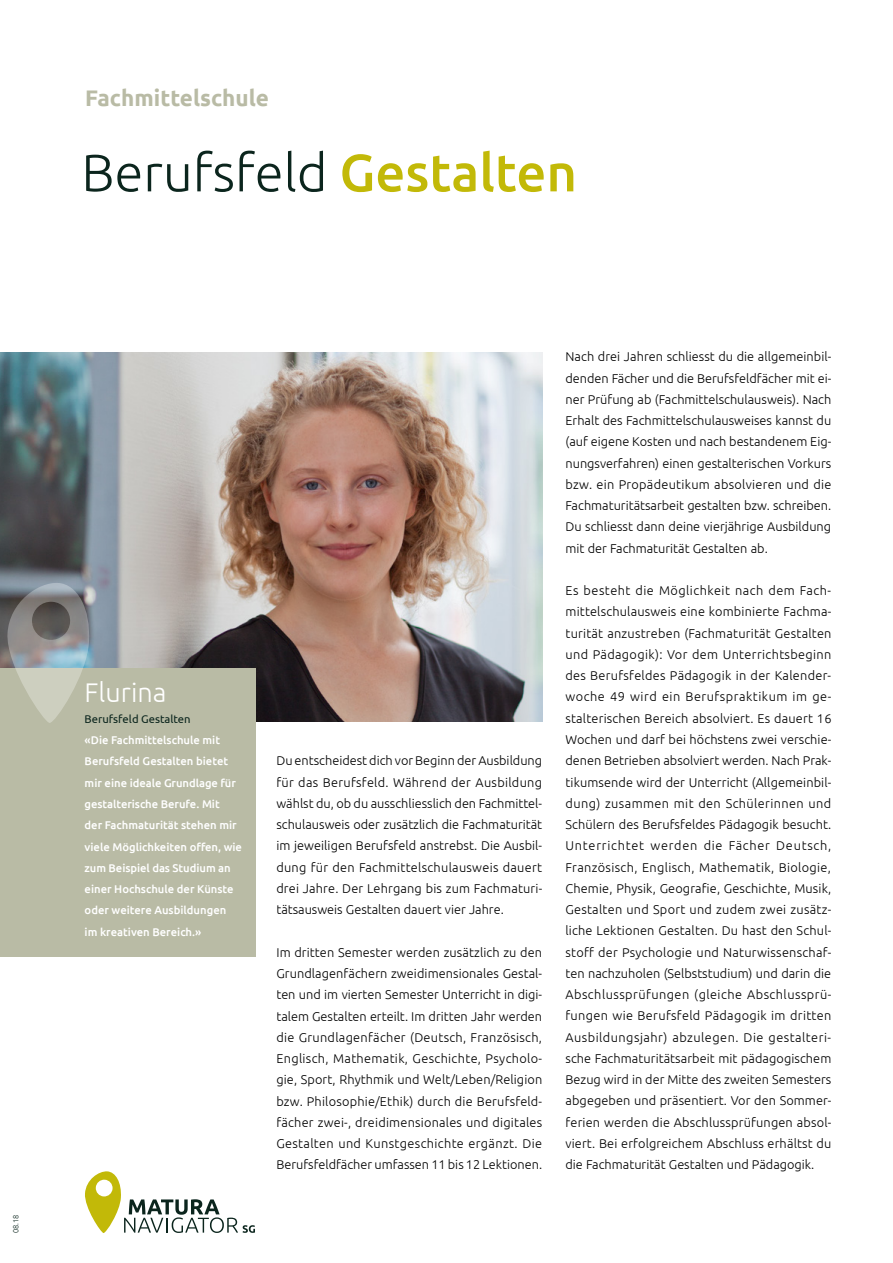
<style>
.page{position:relative;width:893px;height:1263px;background:#fff}
.page>*{position:absolute;margin:0;border:0;box-sizing:border-box;transform-origin:0 0}
.t1{font:300 52.5px "Ubuntu";color:#0b251d}
.t2{font:300 27px "Ubuntu";color:#fff}
.t3{font:700 22.5px "Ubuntu";color:#b9bba5}
.t4{font:300 12.75px/21.3px "Ubuntu";color:#000;text-align:justify}
.t5{font:500 11.25px/21.3px "Ubuntu";color:#fff}
.t6{font:11.25px "Ubuntu";color:#0b251d}
.t7{font:300 7.5px "Ubuntu";color:#0b251d}
.s1{font-weight:500;color:#c2b908}
</style>
<div class="page">
<img style="left:0;top:352px;width:542px;height:369px">
<div style="left:0;top:668px;width:255px;height:289px;background:#b9bba5"></div>
<svg style="left:6px;top:582px;width:85px;height:141px"></svg>
<svg style="left:85px;top:1171px;width:170px;height:62px"></svg>
<p class="t7" style="left:11px;top:1233px;width:20px;rotate:-90deg">08.18</p>
<h3 class="t3" style="left:85px;top:85px;width:185px">Fachmittelschule</h3>
<h1 class="t1" style="left:81px;top:141px;width:497px">Berufsfeld <span class="s1">Gestalten</span></h1>
<h2 class="t2" style="left:85px;top:676px;width:83px">Flurina</h2>
<p class="t6" style="left:85px;top:712px;width:108px">Berufsfeld Gestalten</p>
<p class="t5" style="left:85px;top:729px;width:159px">«Die Fachmittelschule mit<br>Berufsfeld Gestalten bietet mir eine ideale Grundlage für gestalterische Berufe. Mit<br>der Fachmaturität stehen mir viele Möglichkeiten offen, wie zum Beispiel das Studium an einer Hochschule der Künste oder weitere Ausbildungen im kreativen Bereich.»</p>
<p class="t4" style="left:276px;top:750px;width:267px">Du entscheidest dich vor Beginn der Ausbildung für das Berufsfeld. Während der Ausbildung wählst du, ob du ausschliesslich den Fachmittel&shy;schulausweis oder zusätzlich die Fachmaturität im jeweiligen Berufsfeld anstrebst. Die Ausbil&shy;dung für den Fachmittelschulausweis dauert drei Jahre. Der Lehrgang bis zum Fachmaturi&shy;tätsausweis Gestalten dauert vier Jahre.</p>
<p class="t4" style="left:276px;top:941px;width:267px">Im dritten Semester werden zusätzlich zu den Grundlagenfächern zweidimensionales Gestal&shy;ten und im vierten Semester Unterricht in digi&shy;talem Gestalten erteilt. Im dritten Jahr werden die Grundlagenfächer (Deutsch, Französisch, Englisch, Mathematik, Geschichte, Psycholo&shy;gie, Sport, Rhythmik und Welt/Leben/Religion bzw. Philosophie/Ethik) durch die Berufsfeld&shy;fächer zwei-, dreidimensionales und digitales Gestalten und Kunstgeschichte ergänzt. Die Berufsfeldfächer umfassen 11 bis 12 Lektionen.</p>
<p class="t4" style="left:565px;top:346px;width:267px">Nach drei Jahren schliesst du die allgemeinbil&shy;denden Fächer und die Berufsfeldfächer mit ei&shy;ner Prüfung ab (Fachmittelschulausweis). Nach Erhalt des Fachmittelschulausweises kannst du (auf eigene Kosten und nach bestandenem Eig&shy;nungsverfahren) einen gestalterischen Vorkurs bzw. ein Propädeutikum absolvieren und die Fachmaturitätsarbeit gestalten bzw. schreiben.<br>Du schliesst dann deine vierjährige Ausbildung mit der Fachmaturität Gestalten ab.</p>
<p class="t4" style="left:565px;top:580px;width:267px">Es besteht die Möglichkeit nach dem Fach&shy;mittelschulausweis eine kombinierte Fachma&shy;turität anzustreben (Fachmaturität Gestalten und Pädagogik): Vor dem Unterrichtsbeginn des Berufsfeldes Pädagogik in der Kalender&shy;woche 49 wird ein Berufspraktikum im ge&shy;stalterischen Bereich absolviert. Es dauert 16<br>Wochen und darf bei höchstens zwei verschie&shy;denen Betrieben absolviert werden. Nach Prak&shy;tikumsende wird der Unterricht (Allgemeinbil&shy;dung) zusammen mit den Schülerinnen und Schülern des Berufsfeldes Pädagogik besucht.<br>Unterrichtet werden die Fächer Deutsch, Französisch, Englisch, Mathematik, Biologie, Chemie, Physik, Geografie, Geschichte, Musik, Gestalten und Sport und zudem zwei zusätz&shy;liche Lektionen Gestalten. Du hast den Schul&shy;stoff der Psychologie und Naturwissenschaf&shy;ten nachzuholen (Selbststudium) und darin die Abschlussprüfungen (gleiche Abschlussprü&shy;fungen wie Berufsfeld Pädagogik im dritten Ausbildungsjahr) abzulegen. Die gestalteri&shy;sche Fachmaturitätsarbeit mit pädagogischem Bezug wird in der Mitte des zweiten Semesters abgegeben und präsentiert. Vor den Sommer&shy;ferien werden die Abschlussprüfungen absol&shy;viert. Bei erfolgreichem Abschluss erhältst du die Fachmaturität Gestalten und Pädagogik.</p>
</div>
